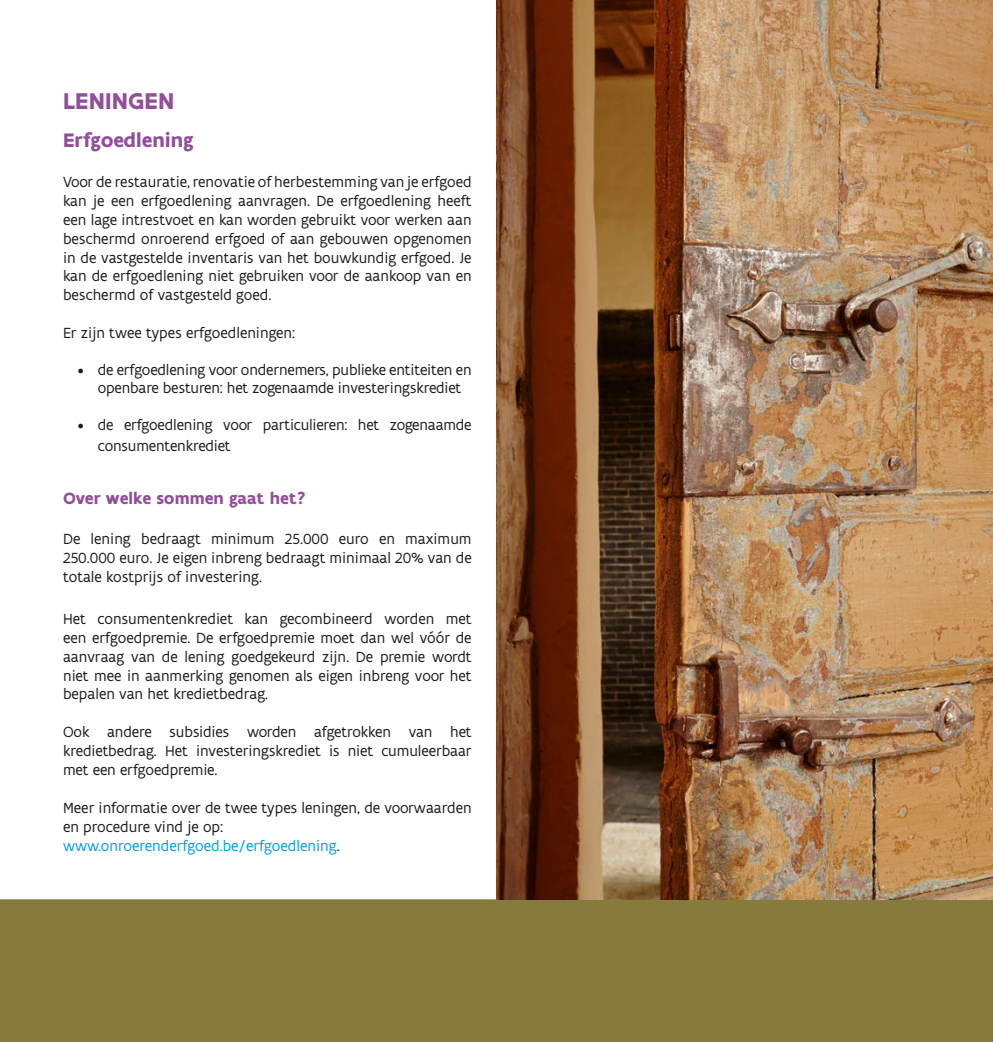
<style>
.page{position:relative;width:993px;height:1042px;background:#fff}
.page>*{position:absolute;margin:0;border:0;box-sizing:border-box;transform-origin:0 0}
.t1{font:700 24.5px "Flanders Art Sans";letter-spacing:.005em;color:#914f9a}
.t2{font:700 21px "Flanders Art Sans";color:#914f9a}
.t3{font:700 17.5px "Flanders Art Sans";color:#914f9a}
.t4{font:15.75px/18.9px "Flanders Art Sans";letter-spacing:-.005em;color:#1d1d1b;text-align:justify}
.s1{color:#009fe3}
</style>
<div class="page">
<div style="left:0;top:899px;width:992px;height:143px;background:#867b3d"></div>
<img style="left:496px;top:0;width:496px;height:899px">
<h1 class="t1" style="left:63px;top:86px;width:113px">LENINGEN</h1>
<h2 class="t2" style="left:63px;top:127px;width:132px">Erfgoedlening</h2>
<p class="t4" style="left:63px;top:172px;width:410px">Voor de restauratie, renovatie of herbestemming van je erfgoed kan je een erfgoedlening aanvragen. De erfgoedlening heeft een lage intrestvoet en kan worden gebruikt voor werken aan beschermd onroerend erfgoed of aan gebouwen opgenomen in de vastgestelde inventaris van het bouwkundig erfgoed. Je kan de erfgoedlening niet gebruiken voor de aankoop van en beschermd of vastgesteld goed.</p>
<p class="t4" style="left:63px;top:323px;width:233px">Er zijn twee types erfgoedleningen:</p>
<p class="t4" style="left:98px;top:360px;width:375px;text-indent:-20px">• de erfgoedlening voor ondernemers, publieke entiteiten en openbare besturen: het zogenaamde investeringskrediet</p>
<p class="t4" style="left:98px;top:414px;width:375px;line-height:21px;text-indent:-20px">• de erfgoedlening voor particulieren: het zogenaamde consumentenkrediet</p>
<p class="t3" style="left:63px;top:487px;width:244px">Over welke sommen gaat het?</p>
<p class="t4" style="left:63px;top:529px;width:410px">De lening bedraagt minimum 25.000 euro en maximum 250.000 euro. Je eigen inbreng bedraagt minimaal 20% van de totale kostprijs of investering.</p>
<p class="t4" style="left:63px;top:609px;width:410px">Het consumentenkrediet kan gecombineerd worden met een erfgoedpremie. De erfgoedpremie moet dan wel vóór de aanvraag van de lening goedgekeurd zijn. De premie wordt niet mee in aanmerking genomen als eigen inbreng voor het bepalen van het kredietbedrag.</p>
<p class="t4" style="left:63px;top:722px;width:410px">Ook andere subsidies worden afgetrokken van het kredietbedrag. Het investeringskrediet is niet cumuleerbaar met een erfgoedpremie.</p>
<p class="t4" style="left:63px;top:798px;width:410px;text-align:left">Meer informatie over de twee types leningen, de voorwaarden en procedure vind je op: <span class="s1">www.onroerenderfgoed.be/erfgoedlening</span>.</p>
</div>
